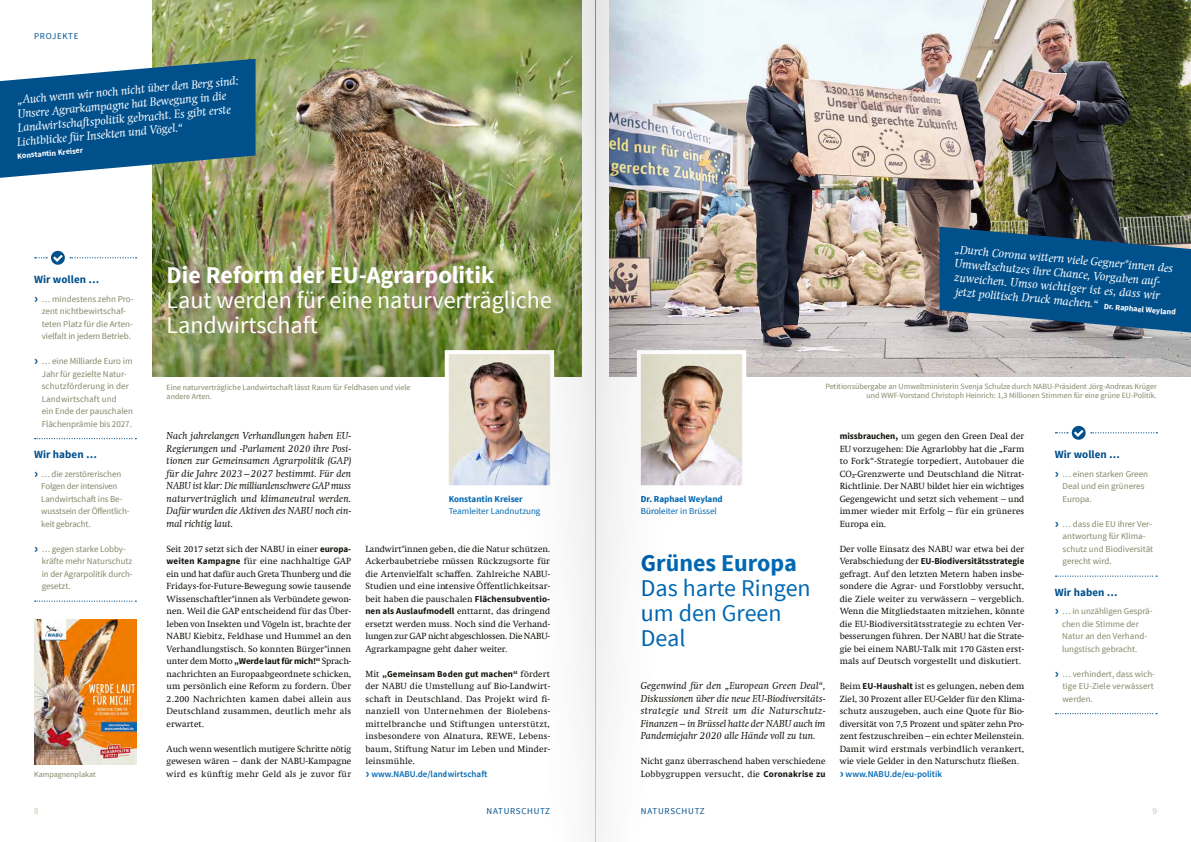
<style>
.page{position:relative;width:1191px;height:842px;background:#fff}
.page>*{position:absolute;margin:0;border:0;box-sizing:border-box;transform-origin:0 0}
.t1{font:24px/25px "Source Sans Pro";color:#fff}
.t2{font:24px/25px "Source Sans Pro";color:#0068b3}
.t3{font:700 24px "Source Sans Pro";color:#fff}
.t4{font:700 24px "Source Sans Pro";color:#0068b3}
.t5{font:italic 12px/14px "Swift Com";color:#fff}
.t6{font:700 11px "Source Sans Pro";letter-spacing:.005em;color:#00508c}
.t7{font:italic 10.2px/12.5px "Swift Com";color:#12120d;text-align:justify}
.t8{font:9px/12.5px "Swift Com";letter-spacing:.01em;color:#12120d;text-align:justify}
.t9{font:9px/12.5px "Source Sans Pro";color:#868568}
.t10{font:600 9px "Source Sans Pro";color:#0068b3}
.t11{font:700 9px "Source Sans Pro";letter-spacing:-.005em;color:#12120d}
.t12{font:9px "Source Sans Pro";color:#0068b3}
.t13{font:700 9px "Source Sans Pro";letter-spacing:.015em;color:#12120d}
.t14{font:700 9px "Source Sans Pro";color:#0068b3}
.t15{font:9px "Source Sans Pro";letter-spacing:.08em;color:#00508c}
.t16{font:9px "Source Sans Pro";color:#c5c5b0}
.t17{font:8px/9px "Source Sans Pro";color:#868568;text-align:right}
.t18{font:700 8px "Source Sans Pro";color:#fff}
.s1{font-weight:700;font-size:14px;color:#00508c}
.s2{font-family:"Source Sans Pro";font-weight:700}
.s3{font-family:"Swift Com";font-weight:400}
.s4{font-weight:700;font-size:14px}
.s5{font-family:"Source Sans Pro";font-weight:700;font-style:normal;font-size:8px}
</style>
<div class="page">
<img style="left:745px;top:0;width:446px;height:377px">
<svg style="left:939px;top:227px;width:252px;height:105px;background:#195785"></svg>
<svg style="left:745px;top:348px;width:3px;height:29px"></svg>
<img style="left:152px;top:0;width:294px;height:239px">
<svg style="left:35px;top:251px;width:102px;height:14px"></svg>
<svg style="left:35px;top:438px;width:101px;height:1px"></svg>
<svg style="left:35px;top:600px;width:101px;height:2px"></svg>
<svg style="left:1055px;top:426px;width:102px;height:14px"></svg>
<svg style="left:1055px;top:575px;width:102px;height:2px"></svg>
<svg style="left:1055px;top:713px;width:102px;height:1px"></svg>
<svg style="left:0;top:59px;width:255px;height:119px;background:#286995"></svg>
<img style="left:34px;top:620px;width:102px;height:144px">
<img style="left:152px;top:239px;width:294px;height:138px">
<svg style="left:443px;top:348px;width:3px;height:29px"></svg>
<img style="left:596px;top:0;width:149px;height:842px">
<img style="left:446px;top:0;width:149px;height:842px">
<svg style="left:595px;top:0;width:1px;height:842px"></svg>
<p class="t15" style="left:34px;top:31px;width:46px">PROJEKTE</p>
<h2 class="t5" style="left:13px;top:93px;width:228px;text-indent:4px;rotate:-5deg">„Auch wenn wir noch nicht über den Berg sind:<br>Unsere Agrarkampagne hat Bewegung in die Landwirtschaftspolitik gebracht. Es gibt erste Lichtblicke für Insekten und Vögel.“</h2>
<p class="t18" style="left:17px;top:151px;width:67px;rotate:-5deg">Konstantin Kreiser</p>
<p class="t6" style="left:34px;top:272px;width:67px">Wir wollen …</p>
<p class="t9" style="left:42px;top:293px;width:93px;text-indent:-8px"><span class="s1">›</span> … mindestens zehn Pro&shy;zent nichtbewirtschaf&shy;teten Platz für die Arten&shy;vielfalt in jedem Betrieb.</p>
<p class="t9" style="left:42px;top:355px;width:93px;text-indent:-8px"><span class="s1">›</span> … eine Milliarde Euro im<br>Jahr für gezielte Natur&shy;schutzförderung in der<br>Landwirtschaft und<br>ein Ende der pauschalen<br>Flächenprämie bis 2027.</p>
<p class="t6" style="left:34px;top:447px;width:64px">Wir haben …</p>
<p class="t9" style="left:41px;top:468px;width:90px;text-indent:-7px"><span class="s1">›</span> … die zerstörerischen<br>Folgen der intensiven<br>Landwirtschaft ins Be&shy;wusstsein der Öffentlich&shy;keit gebracht.</p>
<p class="t9" style="left:42px;top:543px;width:92px;text-indent:-8px"><span class="s1">›</span> … gegen starke Lobby&shy;kräfte mehr Naturschutz in der Agrarpolitik durch&shy;gesetzt.</p>
<p class="t17" style="left:34px;top:770px;width:63px">Kampagnenplakat</p>
<h1 class="t3" style="left:167px;top:260px;width:329px">Die Reform der EU-Agrarpolitik</h1>
<h1 class="t1" style="left:167px;top:288px;width:387px">Laut werden für eine naturverträgliche<br>Landwirtschaft</h1>
<p class="t17" style="left:167px;top:383px;width:245px;text-align:left">Eine naturverträgliche Landwirtschaft lässt Raum für Feldhasen und viele andere Arten.</p>
<p class="t7" style="left:167px;top:429px;width:186px">Nach jahrelangen Verhandlungen haben EU-Regierungen und -Parlament 2020 ihre Posi&shy;tionen zur Gemeinsamen Agrarpolitik (GAP) für die Jahre 2023–2027 bestimmt. Für den NABU ist klar: Die milliardenschwere GAP muss naturverträglich und klimaneutral werden.<br>Dafür wurden die Aktiven des NABU noch ein&shy;mal richtig laut.</p>
<p class="t8" style="left:167px;top:542px;width:186px">Seit 2017 setzt sich der NABU in einer <span class="s2">europa&shy;weiten Kampagne</span> für eine nachhaltige GAP ein und hat dafür auch Greta Thunberg und die Fridays-for-Future-Bewegung sowie tausende Wissenschaftler*innen als Verbündete gewon&shy;nen. Weil die GAP entscheidend für das Über&shy;leben von Insekten und Vögeln ist, brachte der NABU Kiebitz, Feldhase und Hummel an den Verhandlungstisch. So konnten Bürger*innen unter dem Motto <span class="s2">„Werde laut für mich!“</span> Sprach&shy;nachrichten an Europaabgeordnete schicken, um persönlich eine Reform zu fordern. Über 2.200 Nachrichten kamen dabei allein aus Deutschland zusammen, deutlich mehr als erwartet.</p>
<p class="t8" style="left:167px;top:742px;width:186px">Auch wenn wesentlich mutigere Schritte nötig gewesen wären – dank der NABU-Kampagne wird es künftig mehr Geld als je zuvor für</p>
<p class="t14" style="left:449px;top:493px;width:76px">Konstantin Kreiser</p>
<p class="t12" style="left:449px;top:506px;width:93px">Teamleiter Landnutzung</p>
<p class="t8" style="left:365px;top:542px;width:186px">Landwirt*innen geben, die die Natur schützen.<br>Ackerbaubetriebe müssen Rückzugsorte für die Artenvielfalt schaffen. Zahlreiche NABU-Studien und eine intensive Öffentlichkeitsar&shy;beit haben die pauschalen <span class="s2">Flächensubventio&shy;nen als Auslaufmodell</span> enttarnt, das dringend ersetzt werden muss. Noch sind die Verhand&shy;lungen zur GAP nicht abgeschlossen. Die NABU-Agrarkampagne geht daher weiter.</p>
<p class="t13" style="left:365px;top:668px;width:186px"><span class="s3">Mit</span> „Gemeinsam Boden gut machen“ <span class="s3">fördert</span></p>
<p class="t8" style="left:365px;top:680px;width:186px">der NABU die Umstellung auf Bio-Landwirt&shy;schaft in Deutschland. Das Projekt wird fi&shy;nanziell von Unternehmen der Biolebens&shy;mittelbranche und Stiftungen unterstützt, insbesondere von Alnatura, REWE, Lebens&shy;baum, Stiftung Natur im Leben und Minder&shy;leinsmühle.</p>
<p class="t10" style="left:365px;top:768px;width:123px"><span class="s4">›</span> www.NABU.de/landwirtschaft</p>
<h2 class="t5" style="left:955px;top:242px;width:227px;rotate:5deg">„Durch Corona wittern viele Gegner*innen des Umweltschutzes ihre Chance, Vorgaben auf&shy;zuweichen. Umso wichtiger ist es, dass wir jetzt politisch Druck machen.“ <span class="s5">Dr. Raphael Weyland</span></h2>
<p class="t17" style="left:825px;top:382px;width:333px">Petitionsübergabe an Umweltministerin Svenja Schulze durch NABU-Präsident Jörg-Andreas Krüger und WWF-Vorstand Christoph Heinrich: 1,3 Millionen Stimmen für eine grüne EU-Politik.</p>
<p class="t14" style="left:641px;top:493px;width:83px">Dr. Raphael Weyland</p>
<p class="t12" style="left:641px;top:506px;width:77px">Büroleiter in Brüssel</p>
<h1 class="t4" style="left:641px;top:547px;width:157px">Grünes Europa</h1>
<h1 class="t2" style="left:641px;top:575px;width:171px">Das harte Ringen um den Green<br>Deal</h1>
<p class="t7" style="left:641px;top:679px;width:186px">Gegenwind für den „European Green Deal“, Diskussionen über die neue EU-Biodiversitäts&shy;strategie und Streit um die Naturschutz-Finanzen – in Brüssel hatte der NABU auch im Pandemiejahr 2020 alle Hände voll zu tun.</p>
<p class="t8" style="left:641px;top:755px;width:186px">Nicht ganz überraschend haben verschiedene<br>Lobbygruppen versucht, die <span class="s2">Coronakrise zu</span></p>
<p class="t8" style="left:839px;top:430px;width:186px"><span class="s2">missbrauchen,</span> um gegen den Green Deal der EU vorzugehen: Die Agrarlobby hat die „Farm to Fork“-Strategie torpediert, Autobauer die CO²-Grenzwerte und Deutschland die Nitrat-Richtlinie. Der NABU bildet hier ein wichtiges Gegengewicht und setzt sich vehement – und immer wieder mit Erfolg – für ein grüneres Europa ein.</p>
<p class="t8" style="left:839px;top:542px;width:186px">Der volle Einsatz des NABU war etwa bei der</p>
<p class="t11" style="left:839px;top:555px;width:186px"><span class="s3">Verabschiedung der</span> EU-Biodiversitätsstrategie</p>
<p class="t8" style="left:839px;top:567px;width:186px">gefragt. Auf den letzten Metern haben insbe&shy;sondere die Agrar- und Forstlobby versucht, die Ziele weiter zu verwässern – vergeblich.<br>Wenn die Mitgliedstaaten mitziehen, könnte die EU-Biodiversitätsstrategie zu echten Ver&shy;besserungen führen. Der NABU hat die Strate&shy;gie bei einem NABU-Talk mit 170 Gästen erst&shy;mals auf Deutsch vorgestellt und diskutiert.</p>
<p class="t8" style="left:839px;top:680px;width:186px">Beim <span class="s2">EU-Haushalt</span> ist es gelungen, neben dem Ziel, 30 Prozent aller EU-Gelder für den Klima&shy;schutz auszugeben, auch eine Quote für Bio&shy;diversität von 7,5 Prozent und später zehn Pro&shy;zent festzuschreiben – ein echter Meilenstein.<br>Damit wird erstmals verbindlich verankert, wie viele Gelder in den Naturschutz fließen.</p>
<p class="t10" style="left:839px;top:768px;width:104px"><span class="s4">›</span> www.NABU.de/eu-politik</p>
<p class="t6" style="left:1054px;top:447px;width:67px">Wir wollen …</p>
<p class="t9" style="left:1062px;top:468px;width:87px;text-indent:-8px"><span class="s1">›</span> … einen starken Green<br>Deal und ein grüneres<br>Europa.</p>
<p class="t9" style="left:1062px;top:518px;width:92px;text-indent:-8px"><span class="s1">›</span> … dass die EU ihrer Ver&shy;antwortung für Klima&shy;schutz und Biodiversität gerecht wird.</p>
<p class="t6" style="left:1054px;top:585px;width:64px">Wir haben …</p>
<p class="t9" style="left:1062px;top:605px;width:92px;text-indent:-7px"><span class="s1">›</span> … in unzähligen Gesprä&shy;chen die Stimme der<br>Natur an den Verhand&shy;lungstisch gebracht.</p>
<p class="t9" style="left:1062px;top:668px;width:94px;text-indent:-8px"><span class="s1">›</span> … verhindert, dass wich&shy;tige EU-Ziele verwässert werden.</p>
<p class="t16" style="left:34px;top:806px;width:6px">8</p>
<p class="t15" style="left:641px;top:806px;width:65px">NATURSCHUTZ</p>
<p class="t16" style="left:1152px;top:806px;width:6px">9</p>
<p class="t15" style="left:486px;top:806px;width:65px">NATURSCHUTZ</p>
</div>
